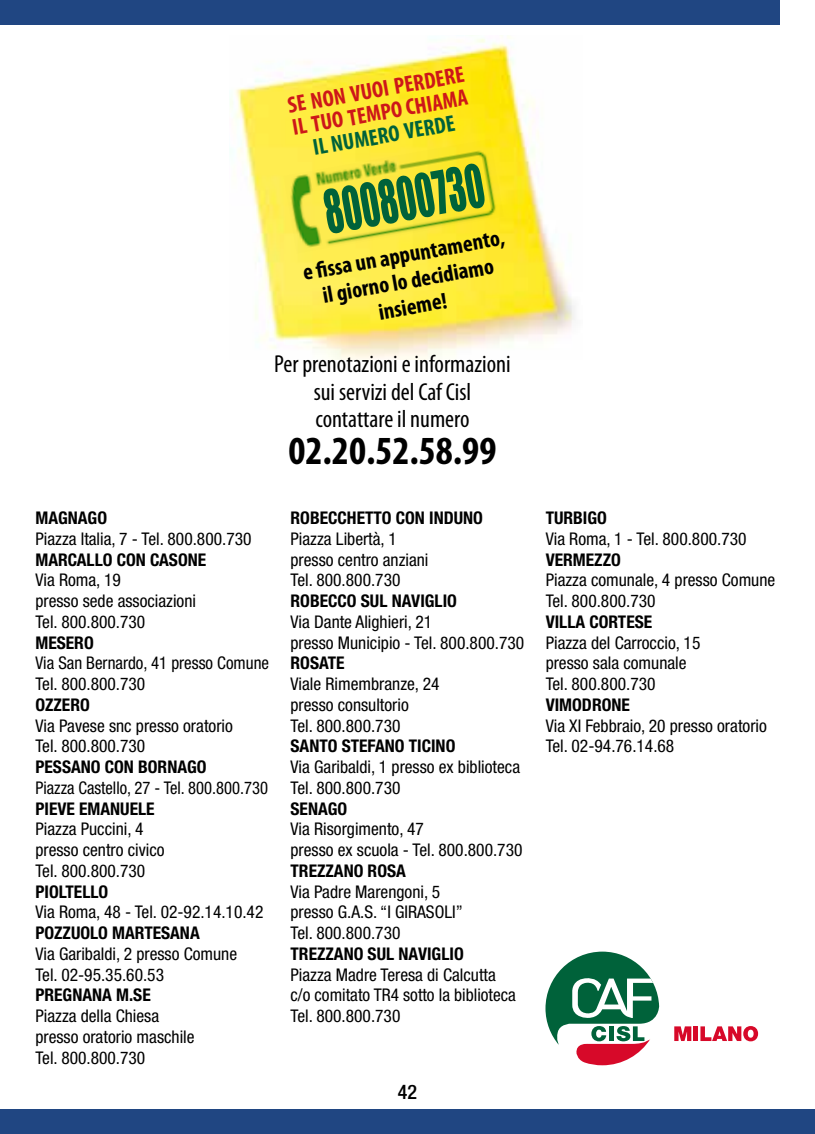
<style>
.page{position:relative;width:815px;height:1134px;background:#fff}
.page>*{position:absolute;margin:0;border:0;box-sizing:border-box;transform-origin:0 0}
.t1{font:700 condensed 40px "Myriad Pro";color:#000}
.t2{font:condensed 24.75px/27.8px "Myriad Pro";color:#000;text-align:center}
.t3{font:700 condensed 23.25px/26px "Myriad Pro";color:#000;text-align:center}
.t4{font:700 condensed 23.25px/23.2px "Myriad Pro";color:#cd1719}
.t5{font:700 condensed 23.25px "Myriad Pro";color:#00623a}
.t6{font:500 condensed 20px "Helvetica Neue";color:#000}
.t7{font:condensed 17.5px/20.8px "Helvetica Neue";color:#000}
.t8{font:700 condensed 17.5px "Helvetica Neue";color:#000}
.t9{font:condensed 17.5px "Helvetica Neue";color:#000;scale:.95 1}
</style>
<div class="page">
<div style="left:0;top:1109px;width:815px;height:25px;background:#204682"></div>
<div style="left:0;top:0;width:780px;height:25px;background:#204682"></div>
<img style="left:230px;top:36px;width:345px;height:324px">
<svg style="left:674px;top:1026px;width:17px;height:15px"></svg>
<hr style="left:694px;top:1026px;width:4px;height:15px;background:#d70929">
<svg style="left:700px;top:1026px;width:58px;height:15px"></svg>
<svg style="left:545px;top:952px;width:114px;height:113px"></svg>
<img style="left:283px;top:139px;width:221px;height:114px">
<svg style="left:323px;top:163px;width:162px;height:70px;background:#83a838"></svg>
<h3 class="t4" style="left:286px;top:94px;width:181px;rotate:-10deg">SE NON VUOI PERDERE<br>IL TUO TEMPO CHIAMA</h3>
<h3 class="t5" style="left:311px;top:135px;width:145px;rotate:-10deg">IL NUMERO VERDE</h3>
<h3 class="t3" style="left:301px;top:260px;width:206px;rotate:-10deg">e fi ssa un appuntamento, il giorno lo decidiamo insieme!</h3>
<h2 class="t2" style="left:274px;top:350px;width:238px">Per prenotazioni e informazioni sui servizi del Caf Cisl contattare il numero</h2>
<h1 class="t1" style="left:288px;top:429px;width:209px">02.20.52.58.99</h1>
<p class="t8" style="left:35px;top:507px;width:73px">MAGNAGO</p>
<p class="t7" style="left:35px;top:528px;width:218px">Piazza Italia, 7 - Tel. 800.800.730</p>
<p class="t8" style="left:35px;top:549px;width:172px">MARCALLO CON CASONE</p>
<p class="t7" style="left:35px;top:570px;width:162px">Via Roma, 19<br>presso sede associazioni<br>Tel. 800.800.730</p>
<p class="t8" style="left:35px;top:632px;width:60px">MESERO</p>
<p class="t7" style="left:35px;top:653px;width:235px">Via San Bernardo, 41 presso Comune<br>Tel. 800.800.730</p>
<p class="t8" style="left:35px;top:694px;width:56px">OZZERO</p>
<p class="t7" style="left:35px;top:715px;width:199px">Via Pavese snc presso oratorio<br>Tel. 800.800.730</p>
<p class="t8" style="left:35px;top:756px;width:173px">PESSANO CON BORNAGO</p>
<p class="t9" style="left:35px;top:777px;width:246px">Piazza Castello, 27 - Tel. 800.800.730</p>
<p class="t8" style="left:35px;top:798px;width:121px">PIEVE EMANUELE</p>
<p class="t7" style="left:35px;top:819px;width:131px">Piazza Puccini, 4 presso centro civico<br>Tel. 800.800.730</p>
<p class="t8" style="left:35px;top:881px;width:74px">PIOLTELLO</p>
<p class="t7" style="left:35px;top:902px;width:230px">Via Roma, 48 - Tel. 02-92.14.10.42</p>
<p class="t8" style="left:35px;top:922px;width:166px">POZZUOLO MARTESANA</p>
<p class="t7" style="left:35px;top:943px;width:203px">Via Garibaldi, 2 presso Comune<br>Tel. 02-95.35.60.53</p>
<p class="t8" style="left:35px;top:985px;width:117px">PREGNANA M.SE</p>
<p class="t7" style="left:35px;top:1005px;width:161px">Piazza della Chiesa presso oratorio maschile<br>Tel. 800.800.730</p>
<p class="t8" style="left:291px;top:507px;width:194px">ROBECCHETTO CON INDUNO</p>
<p class="t7" style="left:291px;top:528px;width:139px">Piazza Libertà, 1 presso centro anziani<br>Tel. 800.800.730</p>
<p class="t8" style="left:291px;top:590px;width:168px">ROBECCO SUL NAVIGLIO</p>
<p class="t7" style="left:291px;top:611px;width:235px">Via Dante Alighieri, 21<br>presso Municipio - Tel. 800.800.730</p>
<p class="t8" style="left:291px;top:652px;width:56px">ROSATE</p>
<p class="t7" style="left:291px;top:673px;width:150px">Viale Rimembranze, 24 presso consultorio<br>Tel. 800.800.730</p>
<p class="t8" style="left:291px;top:735px;width:166px">SANTO STEFANO TICINO</p>
<p class="t7" style="left:291px;top:756px;width:231px">Via Garibaldi, 1 presso ex biblioteca<br>Tel. 800.800.730</p>
<p class="t8" style="left:291px;top:798px;width:58px">SENAGO</p>
<p class="t7" style="left:291px;top:819px;width:233px">Via Risorgimento, 47<br>presso ex scuola - Tel. 800.800.730</p>
<p class="t8" style="left:291px;top:860px;width:117px">TREZZANO ROSA</p>
<p class="t7" style="left:291px;top:881px;width:174px">Via Padre Marengoni, 5 presso G.A.S. “I GIRASOLI”<br>Tel. 800.800.730</p>
<p class="t8" style="left:291px;top:943px;width:175px">TREZZANO SUL NAVIGLIO</p>
<p class="t7" style="left:291px;top:964px;width:227px">Piazza Madre Teresa di Calcutta c/o comitato TR4 sotto la biblioteca<br>Tel. 800.800.730</p>
<p class="t6" style="left:398px;top:1079px;width:21px">42</p>
<p class="t8" style="left:546px;top:507px;width:63px">TURBIGO</p>
<p class="t7" style="left:546px;top:528px;width:202px">Via Roma, 1 - Tel. 800.800.730</p>
<p class="t8" style="left:546px;top:549px;width:77px">VERMEZZO</p>
<p class="t7" style="left:546px;top:570px;width:231px">Piazza comunale, 4 presso Comune<br>Tel. 800.800.730</p>
<p class="t8" style="left:546px;top:611px;width:108px">VILLA CORTESE</p>
<p class="t7" style="left:546px;top:632px;width:156px">Piazza del Carroccio, 15 presso sala comunale<br>Tel. 800.800.730</p>
<p class="t8" style="left:546px;top:694px;width:86px">VIMODRONE</p>
<p class="t7" style="left:546px;top:715px;width:223px">Via XI Febbraio, 20 presso oratorio<br>Tel. 02-94.76.14.68</p>
</div>
